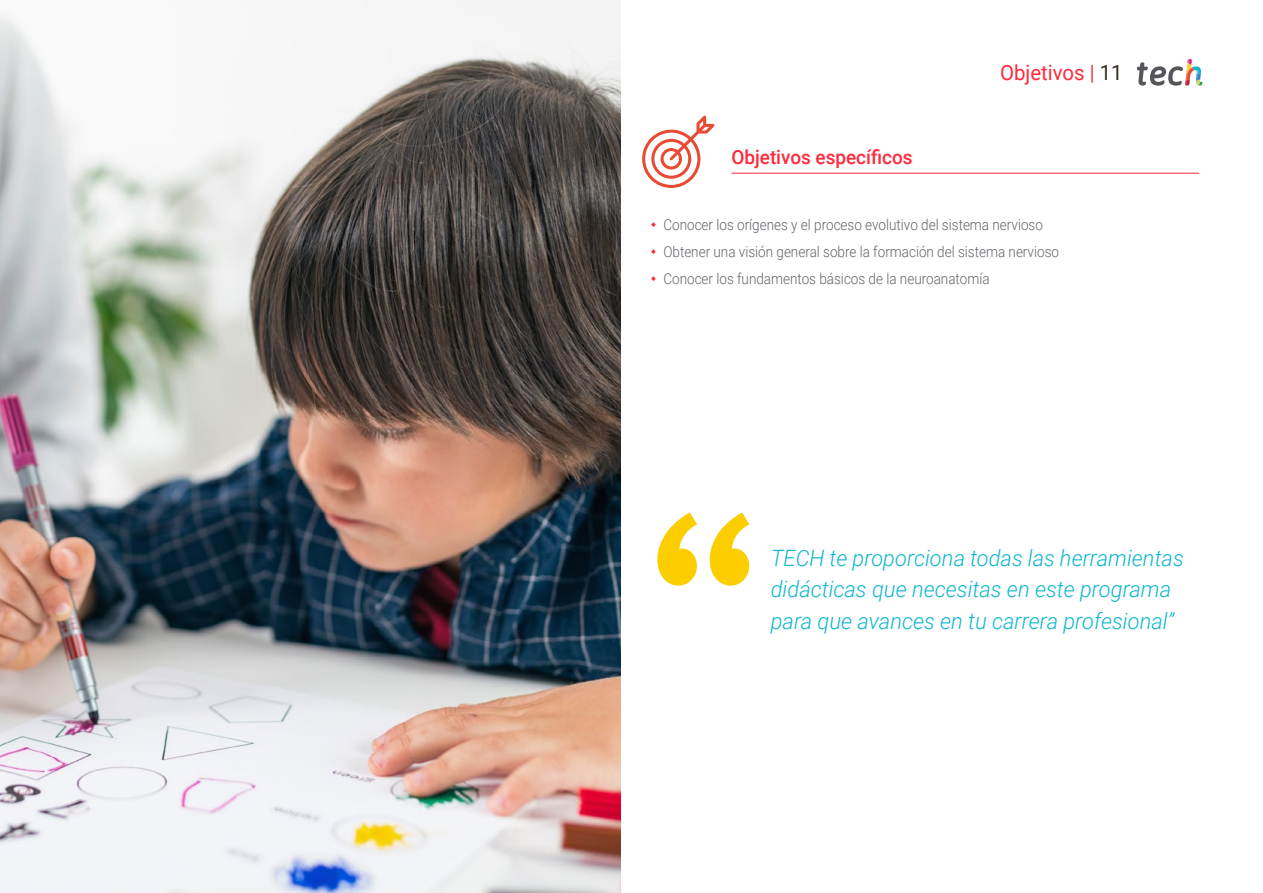
<style>
.page{position:relative;width:1263px;height:893px;background:#fff}
.page>*{position:absolute;margin:0;border:0;box-sizing:border-box;transform-origin:0 0}
.t1{font:italic 300 22.5px/31.5px "Roboto";color:#0fb6cf}
.t2{font:21px "Roboto";color:#ff293a}
.t3{font:500 19.5px "Roboto";color:#ff293a}
.t4{font:300 15px/26.7px "Roboto";color:#61646a;scale:.9 1}
.s1{color:#312e20}
</style>
<div class="page">
<img style="left:0;top:0;width:621px;height:893px">
<hr style="left:731px;top:173px;width:468px;height:1px;background:#ff293a">
<svg style="left:642px;top:116px;width:72px;height:72px"></svg>
<svg style="left:1137px;top:59px;width:65px;height:27px"></svg>
<svg style="left:657px;top:512px;width:92px;height:74px"></svg>
<h3 class="t3" style="left:731px;top:144px;width:183px">Objetivos específicos</h3>
<h2 class="t2" style="left:1000px;top:57px;width:124px">Objetivos | <span class="s1">11</span></h2>
<p class="t4" style="left:663px;top:211px;width:441px">Conocer los orígenes y el proceso evolutivo del sistema nervioso<br>Obtener una visión general sobre la formación del sistema nervioso<br>Conocer los fundamentos básicos de la neuroanatomía</p>
<h1 class="t1" style="left:771px;top:541px;width:415px">TECH te proporciona todas las herramientas didácticas que necesitas en este programa para que avances en tu carrera profesional”</h1>
</div>
